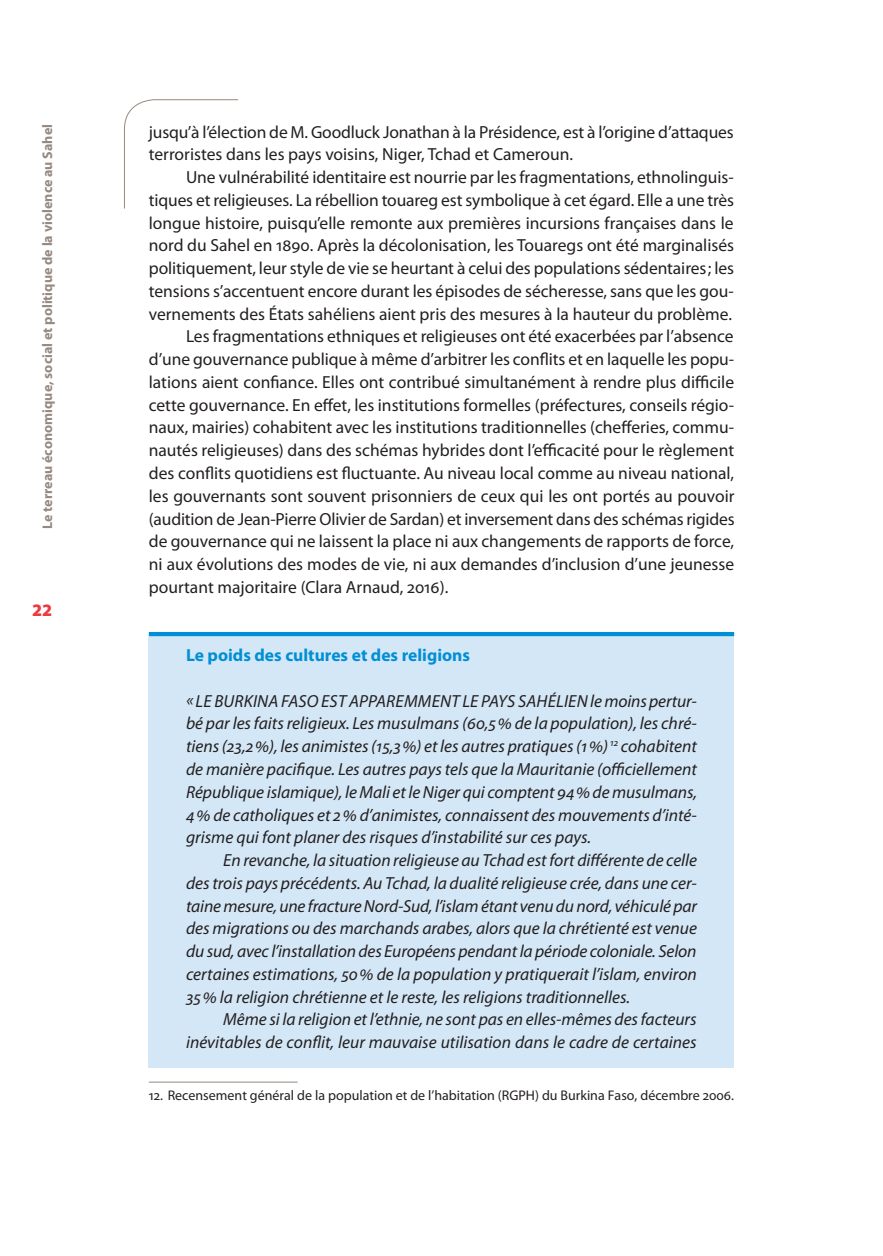
<style>
.page{position:relative;width:883px;height:1256px;background:#fff}
.page>*{position:absolute;margin:0;border:0;box-sizing:border-box;transform-origin:0 0}
.t1{font:17.5px/22.8px "Myriad Pro";color:#231f20}
.t2{font:italic 17.5px/22.8px "Myriad Pro";color:#231f20;text-align:justify}
.t3{font:700 17.5px "Myriad Pro";color:#008fd5}
.t4{font:900 17.5px "Myriad Pro";color:#ee3a41}
.t5{font:14px "Myriad Pro";color:#231f20}
.t6{font:700 14px "Myriad Pro";color:#968980}
</style>
<div class="page">
<div style="left:149px;top:636px;width:585px;height:431px;background:#d4e7f6"></div>
<div style="left:149px;top:631px;width:585px;height:5px;background:#008fd5"></div>
<hr style="left:149px;top:1081px;width:149px;height:1px;background:#968980">
<svg style="left:124px;top:99px;width:115px;height:110px"></svg>
<p class="t6" style="left:38px;top:529px;width:406px;rotate:-90deg">Le terreau économique, social et politique de la violence au Sahel</p>
<p class="t4" style="left:32px;top:598px;width:22px">22</p>
<p class="t1" style="left:149px;top:120px;width:586px">jusqu’à l’élection de M. Goodluck Jonathan à la Présidence, est à l’origine d’attaques terroristes dans les pays voisins, Niger, Tchad et Cameroun.</p>
<p class="t1" style="left:186px;top:165px;width:549px">Une vulnérabilité identitaire est nourrie par les fragmentations, ethnolinguis-</p>
<p class="t1" style="left:149px;top:188px;width:587px">tiques et religieuses. La rébellion touareg est symbolique à cet égard. Elle a une très</p>
<p class="t1" style="left:149px;top:211px;width:586px">longue histoire, puisqu’elle remonte aux premières incursions françaises dans le</p>
<p class="t1" style="left:149px;top:234px;width:587px">nord du Sahel en 1890. Après la décolonisation, les Touaregs ont été marginalisés</p>
<p class="t1" style="left:149px;top:256px;width:587px">politiquement, leur style de vie se heurtant à celui des populations sédentaires; les</p>
<p class="t1" style="left:149px;top:279px;width:586px">tensions s’accentuent encore durant les épisodes de sécheresse, sans que les gou-</p>
<p class="t1" style="left:149px;top:302px;width:585px">vernements des États sahéliens aient pris des mesures à la hauteur du problème.</p>
<p class="t1" style="left:186px;top:325px;width:549px">Les fragmentations ethniques et religieuses ont été exacerbées par l’absence</p>
<p class="t1" style="left:149px;top:347px;width:587px">d’une gouvernance publique à même d’arbitrer les conflits et en laquelle les popu-</p>
<p class="t1" style="left:149px;top:370px;width:587px">lations aient confiance. Elles ont contribué simultanément à rendre plus difficile</p>
<p class="t1" style="left:149px;top:393px;width:587px">cette gouvernance. En effet, les institutions formelles (préfectures, conseils régio-</p>
<p class="t1" style="left:149px;top:416px;width:587px">naux, mairies) cohabitent avec les institutions traditionnelles (chefferies, commu-</p>
<p class="t1" style="left:149px;top:438px;width:587px">nautés religieuses) dans des schémas hybrides dont l’efficacité pour le règlement</p>
<p class="t1" style="left:149px;top:461px;width:587px">des conflits quotidiens est fluctuante. Au niveau local comme au niveau national,</p>
<p class="t1" style="left:149px;top:484px;width:587px">les gouvernants sont souvent prisonniers de ceux qui les ont portés au pouvoir</p>
<p class="t1" style="left:149px;top:507px;width:587px">(audition de Jean-Pierre Olivier de Sardan) et inversement dans des schémas rigides</p>
<p class="t1" style="left:149px;top:529px;width:587px">de gouvernance qui ne laissent la place ni aux changements de rapports de force,</p>
<p class="t1" style="left:149px;top:552px;width:587px">ni aux évolutions des modes de vie, ni aux demandes d’inclusion d’une jeunesse</p>
<p class="t1" style="left:149px;top:575px;width:301px">pourtant majoritaire (Clara Arnaud, 2016).</p>
<p class="t3" style="left:186px;top:643px;width:286px">Le poids des cultures et des religions</p>
<p class="t2" style="left:186px;top:689px;width:174px">« LE BURKINA FASO es t appare</p>
<p class="t2" style="left:404px;top:689px;width:161px">mment le pays sa hélien</p>
<p class="t2" style="left:186px;top:689px;width:513px;text-indent:404px">le moins pertur&shy;bé par les faits religieux. Les musulmans (60,5% de la population), les chré&shy;tiens (23,2%), les animistes (15,3%) et les autres pratiques (1%) <sup>12</sup> cohabitent de manière pacifique. Les autres pays tels que la Mauritanie (officiellement République islamique), le Mali et le Niger qui comptent 94% de musulmans, 4% de catholiques et 2% d’animistes, connaissent des mouvements d’inté&shy;grisme qui font planer des risques d’instabilité sur ces pays.</p>
<p class="t2" style="left:186px;top:848px;width:513px;text-align:left;text-indent:37px">En revanche, la situation religieuse au Tchad est fort différente de celle des trois pays précédents. Au Tchad, la dualité religieuse crée, dans une cer&shy;taine mesure, une fracture Nord-Sud, l’islam étant venu du nord, véhiculé par des migrations ou des marchands arabes, alors que la chrétienté est venue du sud, avec l’installation des Européens pendant la période coloniale. Selon certaines estimations, 50% de la population y pratiquerait l’islam, environ 35% la religion chrétienne et le reste, les religions traditionnelles.<br>M</p>
<p class="t2" style="left:186px;top:1007px;width:512px;text-align:right">ême si la religion et l’ethnie, ne sont pas en elles-mêmes des facteurs inévitables de conflit, leur mauvaise utilisation dans le cadre de certaines</p>
<p class="t5" style="left:149px;top:1085px;width:587px">12. Recensement général de la population et de l’habitation (RGPH) du Burkina Faso, décembre 2006.</p>
</div>
